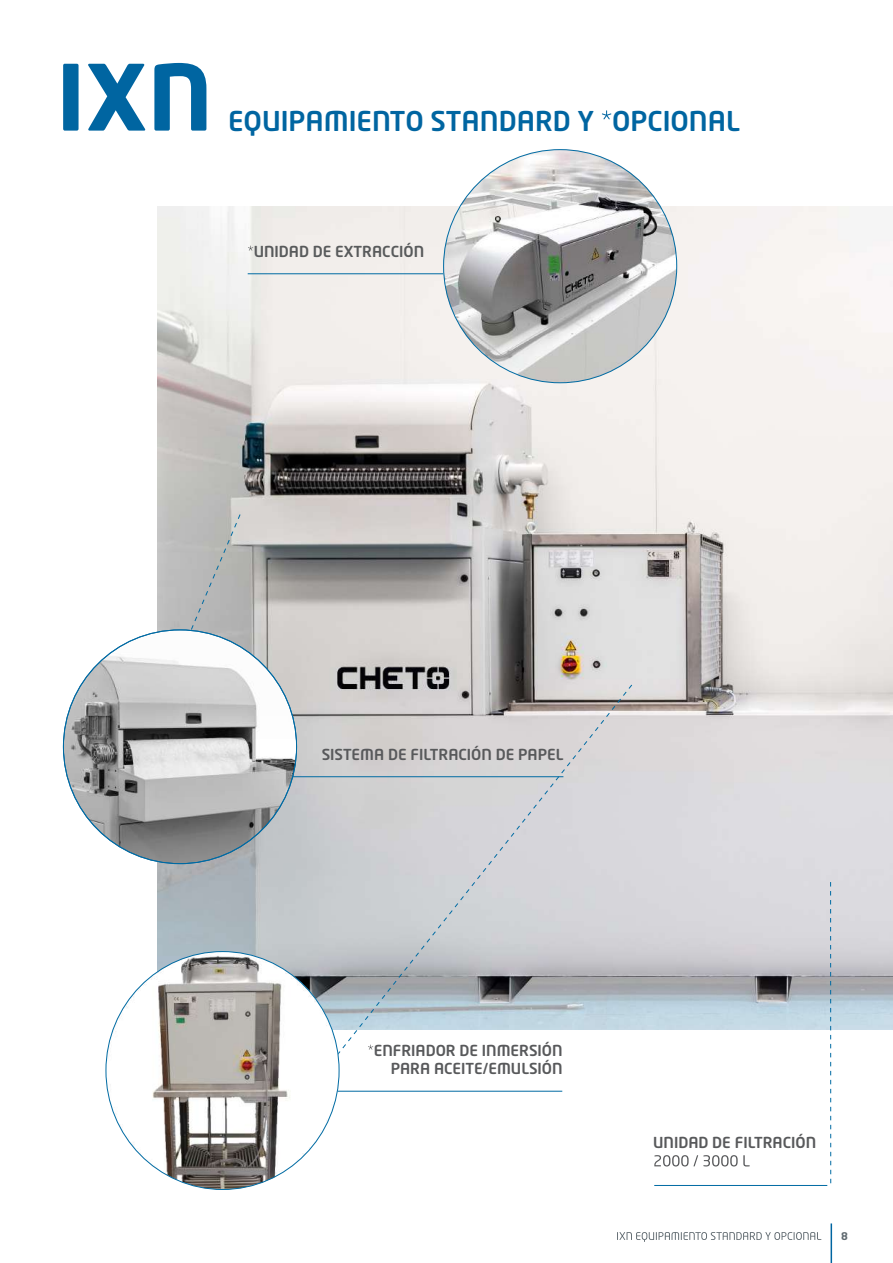
<style>
.page{position:relative;width:893px;height:1263px;background:#fff}
.page>*{position:absolute;margin:0;border:0;box-sizing:border-box;transform-origin:0 0}
.t1{font:700 90px "Neo Tech Std";color:#0065a1}
.t2{font:500 27px "Neo Tech Std";color:#0065a1}
.t3{font:500 15px/18px "Neo Tech Std";color:#58595b;text-align:right}
.t4{font:500 15px "Neo Tech Std";color:#585a5b}
.t5{font:700 10.5px "Neo Tech Std";color:#606a70}
</style>
<div class="page">
<img style="left:157px;top:206px;width:736px;height:823px">
<svg style="left:617px;top:1232px;width:204px;height:10px"></svg>
<hr style="left:831px;top:1223px;width:1px;height:40px;background:#0065a1">
<svg style="left:654px;top:1155px;width:96px;height:11px"></svg>
<svg style="left:248px;top:246px;width:5px;height:5px"></svg>
<hr style="left:654px;top:1185px;width:173px;height:1px;background:#006ba3">
<hr style="left:248px;top:273px;width:196px;height:1px;background:#006ba3">
<svg style="left:336px;top:684px;width:297px;height:370px;background:#c9cbce"></svg>
<svg style="left:830px;top:882px;width:1px;height:301px"></svg>
<svg style="left:602px;top:110px;width:9px;height:9px"></svg>
<svg style="left:190px;top:514px;width:51px;height:116px;background:#b5b6b6"></svg>
<hr style="left:243px;top:776px;width:320px;height:1px;background:#006ba3">
<hr style="left:335px;top:1091px;width:227px;height:1px;background:#006ba3">
<img style="left:443px;top:149px;width:234px;height:234px">
<img style="left:63px;top:630px;width:234px;height:234px;border-radius:117px">
<img style="left:106px;top:951px;width:233px;height:238px">
<h1 class="t1" style="left:57px;top:40px;width:157px">IXN</h1>
<h2 class="t2" style="left:228px;top:104px;width:513px">EQUIPAMIENTO STANDARD Y OPCIONAL</h2>
<p class="t4" style="left:254px;top:242px;width:172px">UNIDAD DE EXTRACCIÓN</p>
<p class="t3" style="left:322px;top:745px;width:243px">SISTEMA DE FILTRACIÓN DE PAPEL</p>
<p class="t3" style="left:374px;top:1041px;width:190px">ENFRIADOR DE INMERSIÓN<br>PARA ACEITE/EMULSIÓN</p>
<p class="t3" style="left:653px;top:1133px;width:165px">UNIDAD DE FILTRACIÓN</p>
<p class="t5" style="left:841px;top:1229px;width:8px">8</p>
</div>
